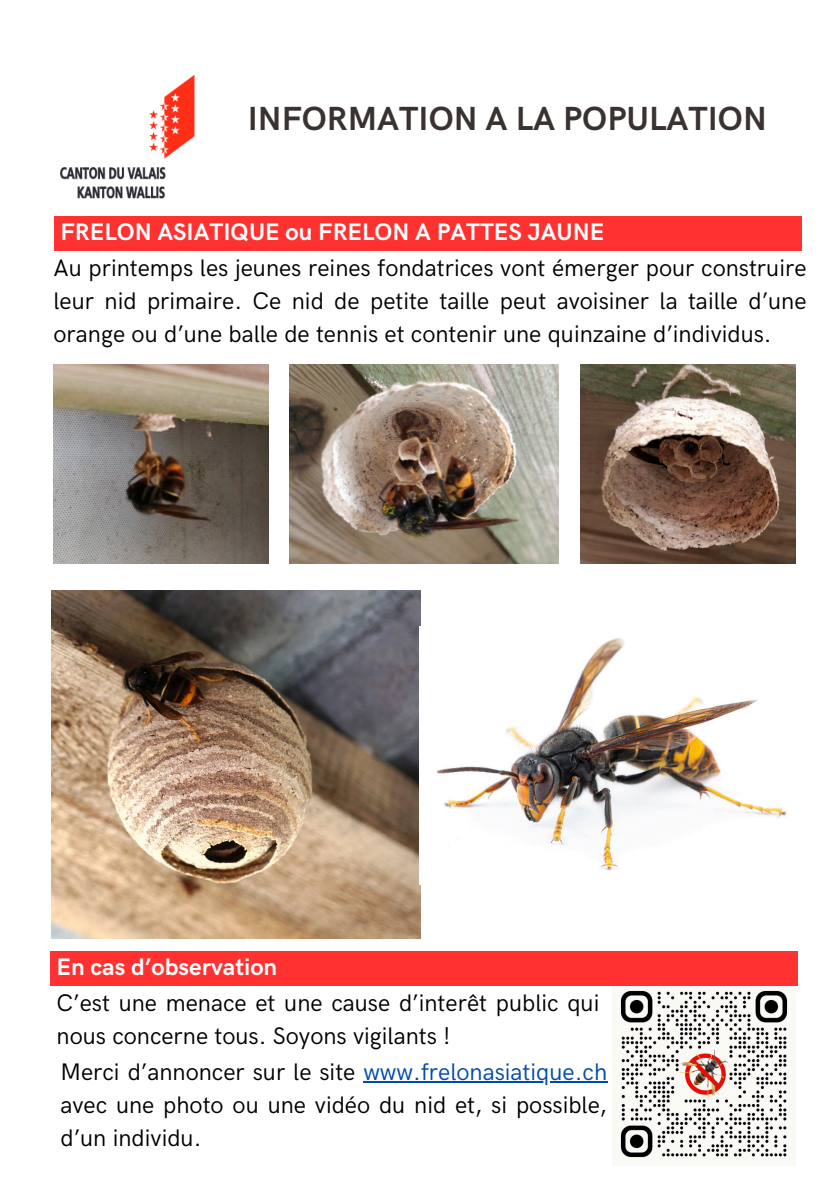
<style>
.page{position:relative;width:839px;height:1191px;background:#fff}
.page>*{position:absolute;margin:0;border:0;box-sizing:border-box;transform-origin:0 0}
.t1{font:700 33.6px "HK Grotesk";color:#3a3230}
.t2{font:24px/33px "HK Grotesk";color:#000}
.t3{font:700 24px "HK Grotesk";color:#fff}
.s1{color:#004aad}
</style>
<div class="page">
<img style="left:60px;top:75px;width:135px;height:124px">
<img style="left:53px;top:364px;width:215px;height:200px">
<img style="left:289px;top:364px;width:269px;height:200px">
<img style="left:580px;top:364px;width:215px;height:200px">
<img style="left:51px;top:591px;width:369px;height:348px">
<img style="left:620px;top:990px;width:168px;height:168px">
<img style="left:436px;top:638px;width:351px;height:233px">
<div style="left:54px;top:216px;width:747px;height:35px;background:#ff3131"></div>
<div style="left:50px;top:951px;width:747px;height:35px;background:#ff3131"></div>
<hr style="left:363px;top:1081px;width:58px;height:2px;background:#004aad">
<hr style="left:421px;top:1081px;width:154px;height:2px;background:#004aad">
<hr style="left:575px;top:1081px;width:32px;height:2px;background:#004aad">
<h1 class="t1" style="left:248px;top:100px;width:520px">INFORMATION A LA POPULATION</h1>
<h2 class="t3" style="left:60px;top:219px;width:545px">FRELON ASIATIQUE ou FRELON A PATTES JAUNE</h2>
<p class="t2" style="left:53px;top:252px;width:754px;text-align:justify">Au printemps les jeunes reines fondatrices vont émerger pour construire leur nid primaire. Ce nid de petite taille peut avoisiner la taille d’une orange ou d’une balle de tennis et contenir une quinzaine d’individus.</p>
<p class="t3" style="left:57px;top:953px;width:222px">En cas d’observation</p>
<p class="t2" style="left:57px;top:987px;width:544px">C’est une menace et une cause d’interêt public qui nous concerne tous. Soyons vigilants !</p>
<p class="t2" style="left:60px;top:1056px;width:548px">Merci d’annoncer sur le site <span class="s1">www.frelonasiatique.ch</span></p>
<p class="t2" style="left:60px;top:1089px;width:548px">avec une photo ou une vidéo du nid et, si possible, d’un individu.</p>
</div>
